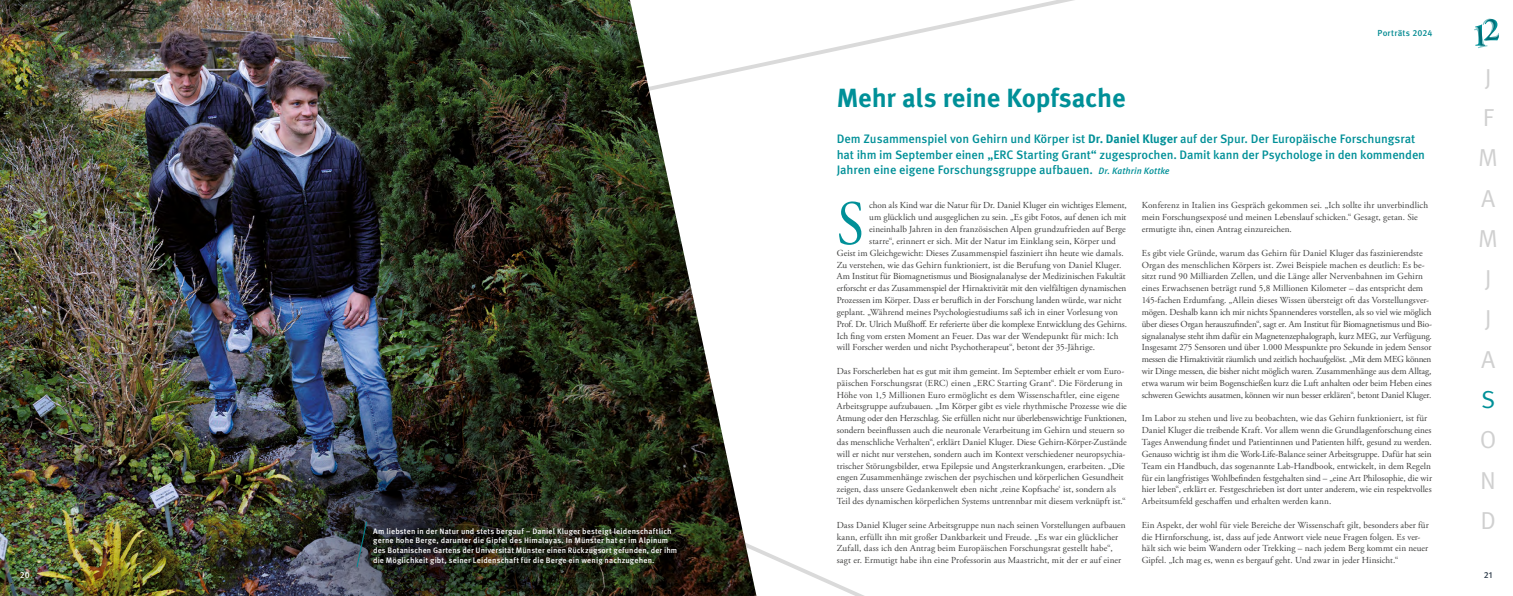
<style>
.page{position:relative;width:1513px;height:596px;background:#fff}
.page>*{position:absolute;margin:0;border:0;box-sizing:border-box;transform-origin:0 0}
.t1{font:62.65px "Adobe Garamond Pro";color:#009098;scale:.9 1}
.t2{font:700 26.25px "Meta OT";letter-spacing:-.01em;color:#009098}
.t3{font:24.5px/40.2px "Meta OT";color:#d0d0d0}
.t4{font:24.5px "Meta OT";color:#009098}
.t5{font:500 12.25px/15.3px "Meta OT";letter-spacing:-.01em;color:#009098}
.t6{font:9.19px/11.8px "Adobe Garamond Pro";color:#3c3c3b}
.t7{font:500 8.75px "Meta OT";letter-spacing:.02em;color:#008991}
.t8{font:500 8.75px "Meta OT";color:#fff}
.t9{font:500 8.75px "Meta OT";color:#2e3c4b}
.t10{font:500 7.88px/9.6px "Meta OT";letter-spacing:.015em;color:#fff}
.s1{font-weight:700}
.s2{font-style:italic;font-size:9.19px}
</style>
<div class="page">
<svg style="left:756px;top:0;width:318px;height:68px"></svg>
<img style="left:0;top:0;width:756px;height:595px">
<img style="left:238px;top:347px;width:385px;height:248px">
<svg style="left:1474px;top:18px;width:25px;height:30px"></svg>
<svg style="left:356px;top:520px;width:12px;height:48px"></svg>
<p class="t10" style="left:373px;top:526px;width:306px">Am liebsten in der Natur und stets bergauf – Daniel Kluger besteigt leidenschaftlich gerne hohe Berge, darunter die Gipfel des Himalayas. In Münster hat er im Alpinum des Botanischen Gartens der Universität Münster einen Rückzugsort gefunden, der ihm die Möglichkeit gibt, seiner Leidenschaft für die Berge ein wenig nachzugehen.</p>
<h2 class="t2" style="left:837px;top:81px;width:290px">Mehr als reine Kopfsache</h2>
<p class="t7" style="left:1378px;top:28px;width:56px">Porträts 2024</p>
<p class="t5" style="left:837px;top:131px;width:590px">Dem Zusammenspiel von Gehirn und Körper ist <span class="s1">Dr. Daniel Kluger</span> auf der Spur. Der Europäische Forschungsrat hat ihm im September einen „ERC Starting Grant“ zugesprochen. Damit kann der Psychologe in den kommenden<br>Jahren eine eigene Forschungsgruppe aufbauen. <span class="s2">Dr. Kathrin Kottke</span></p>
<h1 class="t1" style="left:837px;top:186px;width:32px">S</h1>
<p class="t6" style="left:869px;top:200px;width:259px">chon als Kind war die Natur für Dr. Daniel Kluger ein wichtiges Element,</p>
<p class="t6" style="left:869px;top:211px;width:259px">um glücklich und ausgeglichen zu sein. „Es gibt Fotos, auf denen ich mit</p>
<p class="t6" style="left:869px;top:223px;width:258px">eineinhalb Jahren in den französischen Alpen grundzufrieden auf Berge</p>
<p class="t6" style="left:869px;top:235px;width:248px">starre“, erinnert er sich. Mit der Natur im Einklang sein, Körper und</p>
<p class="t6" style="left:837px;top:247px;width:288px">Geist im Gleichgewicht: Dieses Zusammenspiel fasziniert ihn heute wie damals.</p>
<p class="t6" style="left:837px;top:259px;width:286px">Zu verstehen, wie das Gehirn funktioniert, ist die Berufung von Daniel Kluger.</p>
<p class="t6" style="left:837px;top:271px;width:290px">Am Institut für Biomagnetismus und Biosignalanalyse der Medizinischen Fakultät</p>
<p class="t6" style="left:837px;top:282px;width:291px">erforscht er das Zusammenspiel der Hirnaktivität mit den vielfältigen dynamischen</p>
<p class="t6" style="left:837px;top:294px;width:286px">Prozessen im Körper. Dass er beruflich in der Forschung landen würde, war nicht</p>
<p class="t6" style="left:837px;top:306px;width:283px">geplant. „Während meines Psychologiestudiums saß ich in einer Vorlesung von</p>
<p class="t6" style="left:837px;top:318px;width:292px">Prof. Dr. Ulrich Mußhoff. Er referierte über die komplexe Entwicklung des Gehirns.</p>
<p class="t6" style="left:837px;top:330px;width:283px">Ich fing vom ersten Moment an Feuer. Das war der Wendepunkt für mich: Ich</p>
<p class="t6" style="left:837px;top:341px;width:260px">will Forscher werden und nicht Psychotherapeut“, betont der 35-Jährige.</p>
<p class="t6" style="left:837px;top:365px;width:292px">Das Forscherleben hat es gut mit ihm gemeint. Im September erhielt er vom Euro&shy;päischen Forschungsrat (ERC) einen „ERC Starting Grant“. Die Förderung in Höhe von 1,5 Millionen Euro ermöglicht es dem Wissenschaftler, eine eigene Arbeitsgruppe aufzubauen. „Im Körper gibt es viele rhythmische Prozesse wie die Atmung oder den Herzschlag. Sie erfüllen nicht nur überlebenswichtige Funktionen, sondern beeinflussen auch die neuronale Verarbeitung im Gehirn und steuern so das menschliche Verhalten“, erklärt Daniel Kluger. Diese Gehirn-Körper-Zustände will er nicht nur verstehen, sondern auch im Kontext verschiedener neuropsychia&shy;trischer Störungsbilder, etwa Epilepsie und Angsterkrankungen, erarbeiten. „Die engen Zusammenhänge zwischen der psychischen und körperlichen Gesundheit zeigen, dass unsere Gedankenwelt eben nicht ‚reine Kopfsache‘ ist, sondern als Teil des dynamischen körperlichen Systems untrennbar mit diesem verknüpft ist.“</p>
<p class="t6" style="left:837px;top:519px;width:290px">Dass Daniel Kluger seine Arbeitsgruppe nun nach seinen Vorstellungen aufbauen kann, erfüllt ihn mit großer Dankbarkeit und Freude. „Es war ein glücklicher Zufall, dass ich den Antrag beim Europäischen Forschungsrat gestellt habe“, sagt er. Ermutigt habe ihn eine Professorin aus Maastricht, mit der er auf einer</p>
<p class="t6" style="left:1142px;top:200px;width:288px">Konferenz in Italien ins Gespräch gekommen sei. „Ich sollte ihr unverbindlich mein Forschungsexposé und meinen Lebenslauf schicken.“ Gesagt, getan. Sie ermutigte ihn, einen Antrag einzureichen.</p>
<p class="t6" style="left:1142px;top:247px;width:292px">Es gibt viele Gründe, warum das Gehirn für Daniel Kluger das faszinierendste Organ des menschlichen Körpers ist. Zwei Beispiele machen es deutlich: Es be&shy;sitzt rund 90 Milliarden Zellen, und die Länge aller Nervenbahnen im Gehirn eines Erwachsenen beträgt rund 5,8 Millionen Kilometer – das entspricht dem 145-fachen Erdumfang. „Allein dieses Wissen übersteigt oft das Vorstellungsver&shy;mögen. Deshalb kann ich mir nichts Spannenderes vorstellen, als so viel wie möglich über dieses Organ herauszufinden“, sagt er. Am Institut für Biomagnetismus und Bio&shy;signalanalyse steht ihm dafür ein Magnetenzephalograph, kurz MEG, zur Verfügung.<br>Insgesamt 275 Sensoren und über 1.000 Messpunkte pro Sekunde in jedem Sensor messen die Hirnaktivität räumlich und zeitlich hochaufgelöst. „Mit dem MEG können wir Dinge messen, die bisher nicht möglich waren. Zusammenhänge aus dem Alltag, etwa warum wir beim Bogenschießen kurz die Luft anhalten oder beim Heben eines schweren Gewichts ausatmen, können wir nun besser erklären“, betont Daniel Kluger.</p>
<p class="t6" style="left:1142px;top:412px;width:292px">Im Labor zu stehen und live zu beobachten, wie das Gehirn funktioniert, ist für Daniel Kluger die treibende Kraft. Vor allem wenn die Grundlagenforschung eines Tages Anwendung findet und Patientinnen und Patienten hilft, gesund zu werden.<br>Genauso wichtig ist ihm die Work-Life-Balance seiner Arbeitsgruppe. Dafür hat sein Team ein Handbuch, das sogenannte Lab-Handbook, entwickelt, in dem Regeln für ein langfristiges Wohlbefinden festgehalten sind – „eine Art Philosophie, die wir hier leben“, erklärt er. Festgeschrieben ist dort unter anderem, wie ein respektvolles Arbeitsumfeld geschaffen und erhalten werden kann.</p>
<p class="t6" style="left:1142px;top:519px;width:289px">Ein Aspekt, der wohl für viele Bereiche der Wissenschaft gilt, besonders aber für die Hirnforschung, ist, dass auf jede Antwort viele neue Fragen folgen. Es ver&shy;hält sich wie beim Wandern oder Trekking – nach jedem Berg kommt ein neuer Gipfel. „Ich mag es, wenn es bergauf geht. Und zwar in jeder Hinsicht.“</p>
<h3 class="t3" style="left:1478px;top:57px;width:21px">J<br>F<br>M<br>A<br>M<br>J<br>J<br>A</h3>
<h3 class="t4" style="left:1481px;top:384px;width:16px">S</h3>
<h3 class="t3" style="left:1480px;top:419px;width:18px;text-align:justify">O N D</h3>
<p class="t8" style="left:20px;top:568px;width:11px">20</p>
<p class="t9" style="left:1484px;top:568px;width:10px">21</p>
</div>
